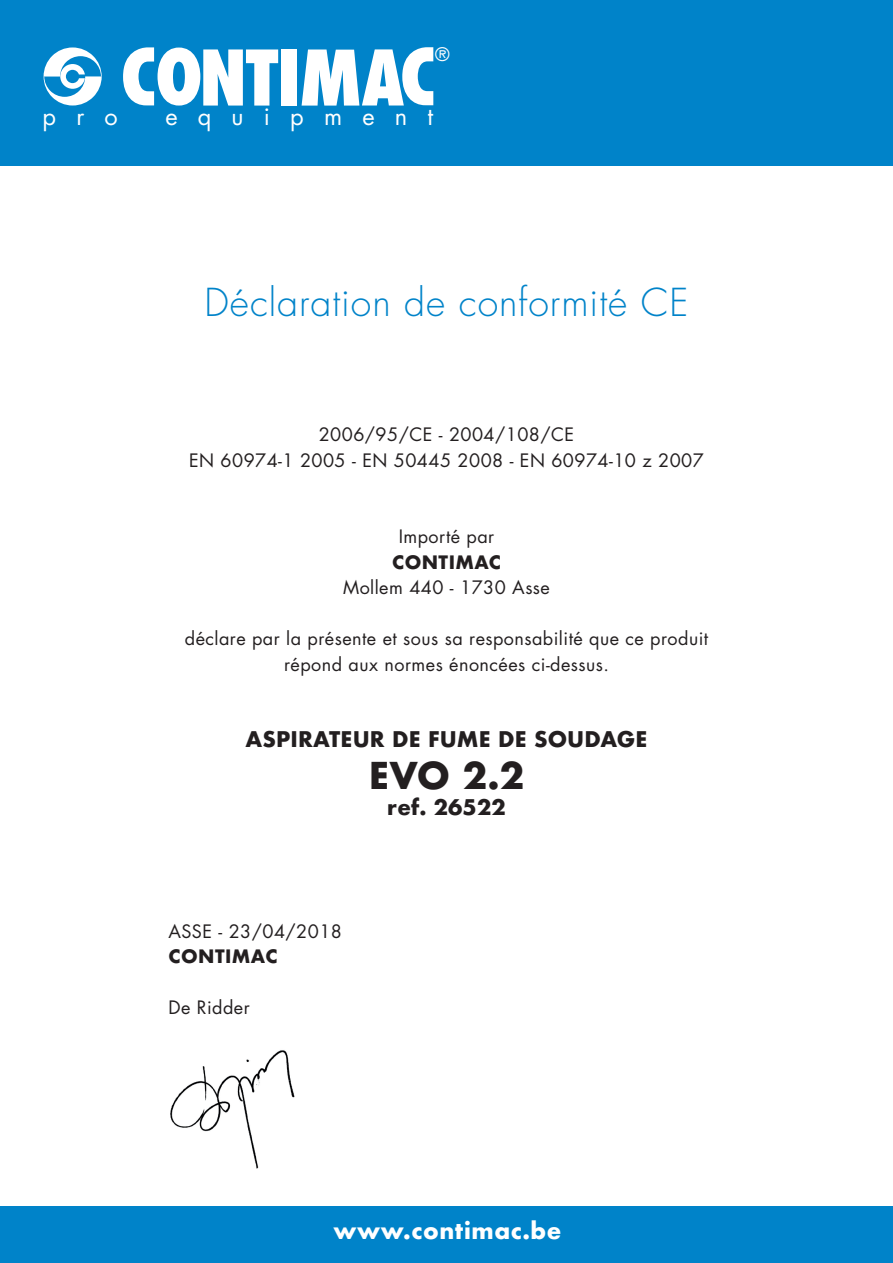
<style>
.page{position:relative;width:893px;height:1263px;background:#fff}
.page>*{position:absolute;margin:0;border:0;box-sizing:border-box;transform-origin:0 0}
.t1{font:300 37.5px "Futura";letter-spacing:.025em;color:#0083c9}
.t2{font:700 36px "Futura";color:#231f20}
.t3{font:23.55px "Futura";letter-spacing:.855em;color:#fff}
.t4{font:700 22.5px "Futura";letter-spacing:.025em;color:#fff}
.t5{font:700 21px "Futura";letter-spacing:.005em;color:#231f20}
.t6{font:18.15px "Futura";color:#fff}
.t7{font:18px/25.5px "Futura";letter-spacing:.025em;color:#231f20;text-align:center}
.t8{font:700 18px "Futura";letter-spacing:.025em;color:#231f20}
</style>
<div class="page">
<div style="left:1px;top:0;width:892px;height:166px;background:#0083c9"></div>
<div style="left:281px;top:49px;width:15px;height:57px;background:#fff"></div>
<svg style="left:302px;top:47px;width:131px;height:59px"></svg>
<svg style="left:123px;top:47px;width:155px;height:59px"></svg>
<svg style="left:44px;top:47px;width:58px;height:58px"></svg>
<div style="left:1px;top:1206px;width:892px;height:57px;background:#0083c9"></div>
<img style="left:170px;top:1050px;width:124px;height:119px">
<p class="t6" style="left:435px;top:42px;width:16px">®</p>
<h3 class="t3" style="left:43px;top:101px;width:77px">pro</h3>
<h3 class="t3" style="left:165px;top:101px;width:269px">equipment</h3>
<h1 class="t1" style="left:205px;top:279px;width:485px">Déclaration de conformité CE</h1>
<p class="t7" style="left:189px;top:421px;width:516px">2006/95/CE - 2004/108/CE<br>EN 60974-1 2005 - EN 50445 2008 - EN 60974-10 z 2007</p>
<p class="t7" style="left:399px;top:523px;width:97px">Importé par</p>
<p class="t8" style="left:392px;top:549px;width:110px">CONTIMAC</p>
<p class="t7" style="left:343px;top:574px;width:208px">Mollem 440 - 1730 Asse</p>
<p class="t7" style="left:185px;top:625px;width:525px">déclare par la présente et sous sa responsabilité que ce produit répond aux normes énoncées ci-dessus.</p>
<p class="t5" style="left:246px;top:724px;width:403px">ASPIRATEUR DE FUME DE SOUDAGE</p>
<h2 class="t2" style="left:369px;top:749px;width:157px">EVO 2.2</h2>
<p class="t5" style="left:387px;top:791px;width:120px">ref. 26522</p>
<p class="t7" style="left:168px;top:918px;width:175px">ASSE - 23/04/2018</p>
<p class="t8" style="left:168px;top:943px;width:110px">CONTIMAC</p>
<p class="t7" style="left:168px;top:995px;width:83px">De Ridder</p>
<p class="t4" style="left:334px;top:1214px;width:229px">www.contimac.be</p>
</div>
